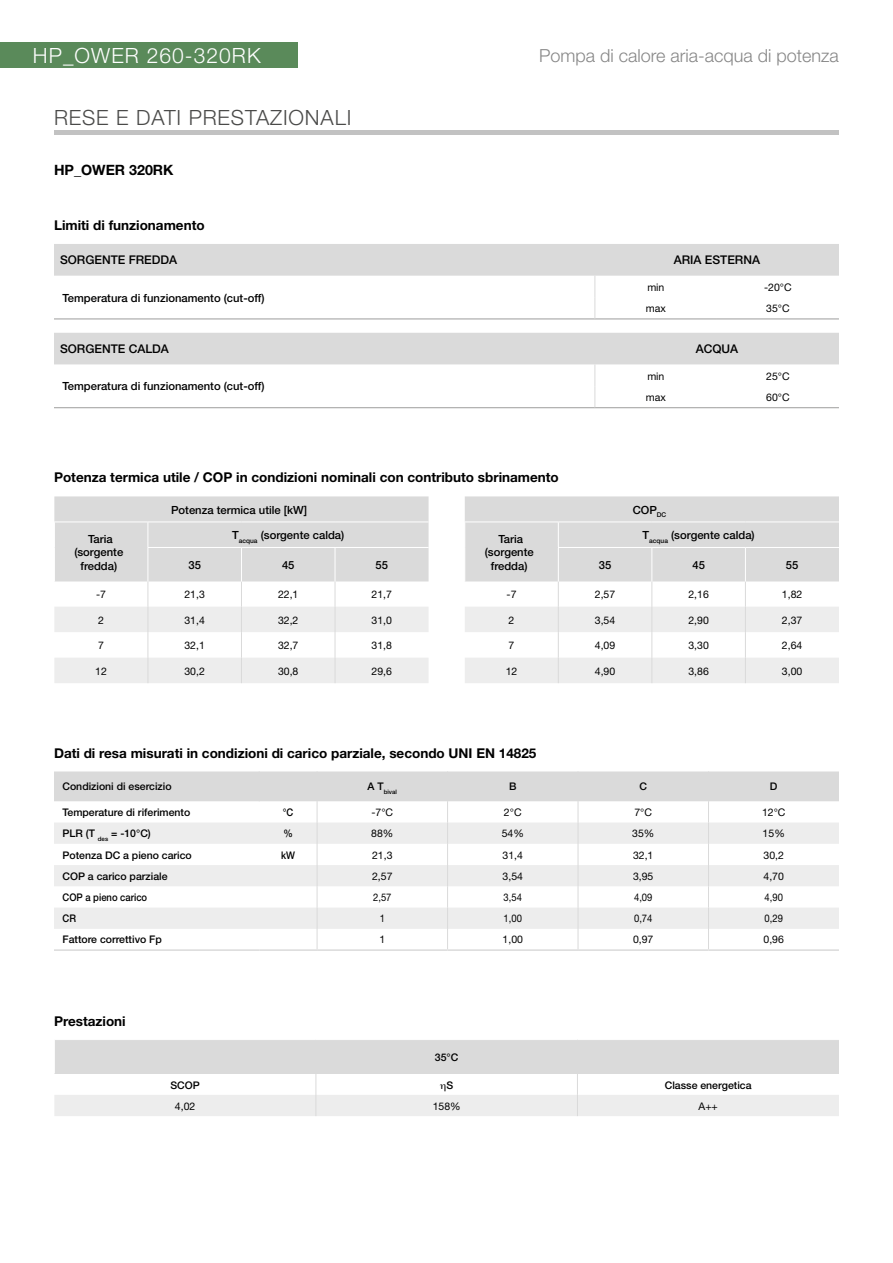
<style>
.page{position:relative;width:893px;height:1263px;background:#fff}
.page>*{position:absolute;margin:0;border:0;box-sizing:border-box;transform-origin:0 0}
.t1{font:300 21px "Helvetica Neue";letter-spacing:.04em;color:#4a4a49}
.t2{font:300 21px "Helvetica Neue";letter-spacing:.05em;color:#fff}
.t3{font:300 18px "Helvetica Neue";color:#878787}
.t4{font:700 14.25px "Helvetica Neue";color:#000}
.t5{font:700 13.5px "Helvetica Neue";color:#000}
.t6{font:500 12px "Helvetica Neue";color:#000}
.t7{font:500 11.25px/13.5px "Helvetica Neue";color:#000;text-align:center}
.t8{font:10.5px "Helvetica Neue";color:#000}
.t9{font:500 10.5px "Helvetica Neue";color:#000}
.t10{font:10.5px "Helvetica Neue";color:#000;scale:.9 1}
.t11{font:500 10.5px "Helvetica Neue";color:#000;scale:.9 1}
.t12{font:500 6.15px "Helvetica Neue";color:#000}
</style>
<div class="page">
<hr style="left:54px;top:131px;width:785px;height:4px;background:#c2c2c2">
<div style="left:0;top:42px;width:298px;height:26px;background:#5a8a5a"></div>
<svg style="left:54px;top:496px;width:375px;height:187px"></svg>
<hr style="left:54px;top:547px;width:1px;height:34px;background:#fff">
<hr style="left:148px;top:548px;width:1px;height:33px;background:#fff">
<hr style="left:148px;top:547px;width:93px;height:1px;background:#fff">
<hr style="left:241px;top:547px;width:94px;height:1px;background:#fff">
<hr style="left:335px;top:547px;width:94px;height:1px;background:#fff">
<hr style="left:241px;top:548px;width:1px;height:33px;background:#fff">
<hr style="left:335px;top:548px;width:1px;height:33px;background:#fff">
<svg style="left:465px;top:496px;width:374px;height:187px"></svg>
<hr style="left:558px;top:548px;width:1px;height:33px;background:#fff">
<hr style="left:558px;top:547px;width:94px;height:1px;background:#fff">
<hr style="left:652px;top:547px;width:93px;height:1px;background:#fff">
<hr style="left:745px;top:547px;width:94px;height:1px;background:#fff">
<hr style="left:651px;top:548px;width:1px;height:33px;background:#fff">
<hr style="left:745px;top:548px;width:1px;height:33px;background:#fff">
<hr style="left:54px;top:319px;width:541px;height:1px;background:#9d9d9c">
<hr style="left:595px;top:319px;width:122px;height:1px;background:#9d9d9c">
<hr style="left:717px;top:319px;width:122px;height:1px;background:#9d9d9c">
<svg style="left:54px;top:244px;width:785px;height:75px"></svg>
<hr style="left:54px;top:407px;width:541px;height:1px;background:#9d9d9c">
<hr style="left:595px;top:407px;width:122px;height:1px;background:#9d9d9c">
<hr style="left:717px;top:407px;width:122px;height:1px;background:#9d9d9c">
<svg style="left:54px;top:333px;width:785px;height:74px"></svg>
<div style="left:54px;top:1039px;width:785px;height:34px;background:#dadada"></div>
<hr style="left:54px;top:1040px;width:1px;height:33px;background:#fff">
<hr style="left:54px;top:1039px;width:262px;height:1px;background:#fff">
<hr style="left:316px;top:1039px;width:261px;height:1px;background:#fff">
<hr style="left:577px;top:1039px;width:262px;height:1px;background:#fff">
<svg style="left:54px;top:771px;width:785px;height:178px"></svg>
<hr style="left:54px;top:949px;width:205px;height:2px;background:#dadada">
<hr style="left:259px;top:949px;width:58px;height:2px;background:#dadada">
<hr style="left:317px;top:949px;width:131px;height:2px;background:#dadada">
<hr style="left:448px;top:949px;width:130px;height:2px;background:#dadada">
<hr style="left:578px;top:949px;width:130px;height:2px;background:#dadada">
<hr style="left:708px;top:949px;width:131px;height:2px;background:#dadada">
<svg style="left:54px;top:1073px;width:785px;height:43px"></svg>
<h1 class="t2" style="left:33px;top:43px;width:229px">HP_OWER 260-320RK</h1>
<h2 class="t3" style="left:539px;top:45px;width:301px">Pompa di calore aria-acqua di potenza</h2>
<h1 class="t1" style="left:54px;top:105px;width:299px">RESE E DATI PRESTAZIONALI</h1>
<h3 class="t4" style="left:54px;top:161px;width:121px">HP_OWER 320RK</h3>
<p class="t5" style="left:54px;top:217px;width:152px">Limiti di funzionamento</p>
<p class="t6" style="left:60px;top:253px;width:119px">SORGENTE FREDDA</p>
<p class="t6" style="left:674px;top:253px;width:88px">ARIA ESTERNA</p>
<p class="t7" style="left:63px;top:291px;width:203px">Temperatura di funzionamento (cut-off)</p>
<p class="t8" style="left:647px;top:281px;width:19px">min</p>
<p class="t8" style="left:764px;top:281px;width:29px">-20°C</p>
<p class="t8" style="left:646px;top:302px;width:22px">max</p>
<p class="t8" style="left:766px;top:302px;width:25px">35°C</p>
<p class="t6" style="left:60px;top:342px;width:110px">SORGENTE CALDA</p>
<p class="t6" style="left:696px;top:342px;width:44px">ACQUA</p>
<p class="t7" style="left:63px;top:380px;width:203px">Temperatura di funzionamento (cut-off)</p>
<p class="t8" style="left:647px;top:370px;width:19px">min</p>
<p class="t8" style="left:766px;top:370px;width:25px">25°C</p>
<p class="t8" style="left:646px;top:391px;width:22px">max</p>
<p class="t8" style="left:766px;top:391px;width:25px">60°C</p>
<p class="t5" style="left:54px;top:469px;width:506px">Potenza termica utile / COP in condizioni nominali con contributo sbrinamento</p>
<p class="t7" style="left:171px;top:503px;width:138px">Potenza termica utile [kW]</p>
<p class="t7" style="left:74px;top:532px;width:50px">Taria (sorgente fredda)</p>
<p class="t7" style="left:232px;top:528px;width:114px">T<sub>acqua</sub> (sorgente calda)</p>
<p class="t7" style="left:633px;top:503px;width:35px">COP<sub>DC</sub></p>
<p class="t7" style="left:485px;top:532px;width:50px">Taria (sorgente fredda)</p>
<p class="t7" style="left:643px;top:528px;width:114px">T<sub>acqua</sub> (sorgente calda)</p>
<p class="t7" style="left:188px;top:558px;width:14px">35</p>
<p class="t7" style="left:282px;top:558px;width:14px">45</p>
<p class="t7" style="left:376px;top:558px;width:14px">55</p>
<p class="t7" style="left:599px;top:558px;width:14px">35</p>
<p class="t7" style="left:692px;top:558px;width:14px">45</p>
<p class="t7" style="left:786px;top:558px;width:14px">55</p>
<p class="t8" style="left:96px;top:588px;width:11px">-7</p>
<p class="t8" style="left:184px;top:588px;width:22px">21,3</p>
<p class="t8" style="left:278px;top:588px;width:22px">22,1</p>
<p class="t8" style="left:372px;top:588px;width:22px">21,7</p>
<p class="t8" style="left:98px;top:613px;width:7px">2</p>
<p class="t8" style="left:184px;top:613px;width:22px">31,4</p>
<p class="t8" style="left:278px;top:613px;width:22px">32,2</p>
<p class="t8" style="left:372px;top:613px;width:22px">31,0</p>
<p class="t8" style="left:98px;top:639px;width:7px">7</p>
<p class="t8" style="left:184px;top:639px;width:22px">32,1</p>
<p class="t8" style="left:278px;top:639px;width:22px">32,7</p>
<p class="t8" style="left:372px;top:639px;width:22px">31,8</p>
<p class="t8" style="left:95px;top:664px;width:13px">12</p>
<p class="t8" style="left:184px;top:664px;width:22px">30,2</p>
<p class="t8" style="left:278px;top:664px;width:22px">30,8</p>
<p class="t8" style="left:372px;top:664px;width:22px">29,6</p>
<p class="t8" style="left:507px;top:588px;width:11px">-7</p>
<p class="t8" style="left:595px;top:588px;width:22px">2,57</p>
<p class="t8" style="left:688px;top:588px;width:22px">2,16</p>
<p class="t8" style="left:782px;top:588px;width:22px">1,82</p>
<p class="t8" style="left:509px;top:613px;width:7px">2</p>
<p class="t8" style="left:595px;top:613px;width:22px">3,54</p>
<p class="t8" style="left:688px;top:613px;width:22px">2,90</p>
<p class="t8" style="left:782px;top:613px;width:22px">2,37</p>
<p class="t8" style="left:509px;top:639px;width:7px">7</p>
<p class="t8" style="left:595px;top:639px;width:22px">4,09</p>
<p class="t8" style="left:688px;top:639px;width:22px">3,30</p>
<p class="t8" style="left:782px;top:639px;width:22px">2,64</p>
<p class="t8" style="left:506px;top:664px;width:13px">12</p>
<p class="t8" style="left:595px;top:664px;width:22px">4,90</p>
<p class="t8" style="left:688px;top:664px;width:22px">3,86</p>
<p class="t8" style="left:782px;top:664px;width:22px">3,00</p>
<p class="t5" style="left:54px;top:744px;width:484px">Dati di resa misurati in condizioni di carico parziale, secondo UNI EN 14825</p>
<p class="t9" style="left:63px;top:780px;width:111px">Condizioni di esercizio</p>
<p class="t12" style="left:368px;top:788px;width:31px"><sup>A</sup> <sup>T</sup>bival</p>
<p class="t9" style="left:509px;top:780px;width:9px">B</p>
<p class="t9" style="left:639px;top:780px;width:9px">C</p>
<p class="t9" style="left:770px;top:780px;width:9px">D</p>
<p class="t9" style="left:63px;top:806px;width:129px">Temperature di riferimento</p>
<p class="t11" style="left:283px;top:806px;width:13px">°C</p>
<p class="t8" style="left:371px;top:806px;width:23px">-7°C</p>
<p class="t8" style="left:504px;top:806px;width:19px">2°C</p>
<p class="t8" style="left:634px;top:806px;width:19px">7°C</p>
<p class="t8" style="left:762px;top:806px;width:25px">12°C</p>
<p class="t9" style="left:63px;top:827px;width:90px">PLR (T <sub>des</sub> = -10°C)</p>
<p class="t11" style="left:283px;top:827px;width:12px">%</p>
<p class="t8" style="left:371px;top:827px;width:24px">88%</p>
<p class="t8" style="left:502px;top:827px;width:24px">54%</p>
<p class="t8" style="left:632px;top:827px;width:24px">35%</p>
<p class="t8" style="left:763px;top:827px;width:24px">15%</p>
<p class="t9" style="left:62px;top:848px;width:131px">Potenza DC a pieno carico</p>
<p class="t11" style="left:281px;top:848px;width:17px">kW</p>
<p class="t8" style="left:372px;top:848px;width:22px">21,3</p>
<p class="t8" style="left:503px;top:848px;width:22px">31,4</p>
<p class="t8" style="left:633px;top:848px;width:22px">32,1</p>
<p class="t8" style="left:763px;top:848px;width:22px">30,2</p>
<p class="t9" style="left:62px;top:870px;width:107px">COP a carico parziale</p>
<p class="t8" style="left:372px;top:870px;width:22px">2,57</p>
<p class="t8" style="left:503px;top:870px;width:22px">3,54</p>
<p class="t8" style="left:633px;top:870px;width:22px">3,95</p>
<p class="t8" style="left:763px;top:870px;width:22px">4,70</p>
<p class="t11" style="left:63px;top:891px;width:96px">COP a pieno carico</p>
<p class="t10" style="left:373px;top:891px;width:22px">2,57</p>
<p class="t10" style="left:504px;top:891px;width:22px">3,54</p>
<p class="t10" style="left:634px;top:891px;width:22px">4,09</p>
<p class="t10" style="left:764px;top:891px;width:22px">4,90</p>
<p class="t11" style="left:63px;top:912px;width:16px">CR</p>
<p class="t10" style="left:380px;top:912px;width:7px">1</p>
<p class="t10" style="left:504px;top:912px;width:22px">1,00</p>
<p class="t10" style="left:634px;top:912px;width:22px">0,74</p>
<p class="t10" style="left:765px;top:912px;width:22px">0,29</p>
<p class="t9" style="left:63px;top:933px;width:101px">Fattore correttivo Fp</p>
<p class="t8" style="left:379px;top:933px;width:7px">1</p>
<p class="t8" style="left:503px;top:933px;width:22px">1,00</p>
<p class="t8" style="left:633px;top:933px;width:22px">0,97</p>
<p class="t8" style="left:763px;top:933px;width:22px">0,96</p>
<p class="t5" style="left:54px;top:1013px;width:73px">Prestazioni</p>
<p class="t9" style="left:435px;top:1051px;width:25px">35°C</p>
<p class="t9" style="left:170px;top:1078px;width:31px">SCOP</p>
<p class="t9" style="left:446px;top:1078px;width:8px">S</p>
<p class="t9" style="left:665px;top:1078px;width:88px">Classe energetica</p>
<p class="t8" style="left:175px;top:1099px;width:22px">4,02</p>
<p class="t8" style="left:433px;top:1099px;width:30px">158%</p>
<p class="t8" style="left:698px;top:1099px;width:21px">A++</p>
</div>
